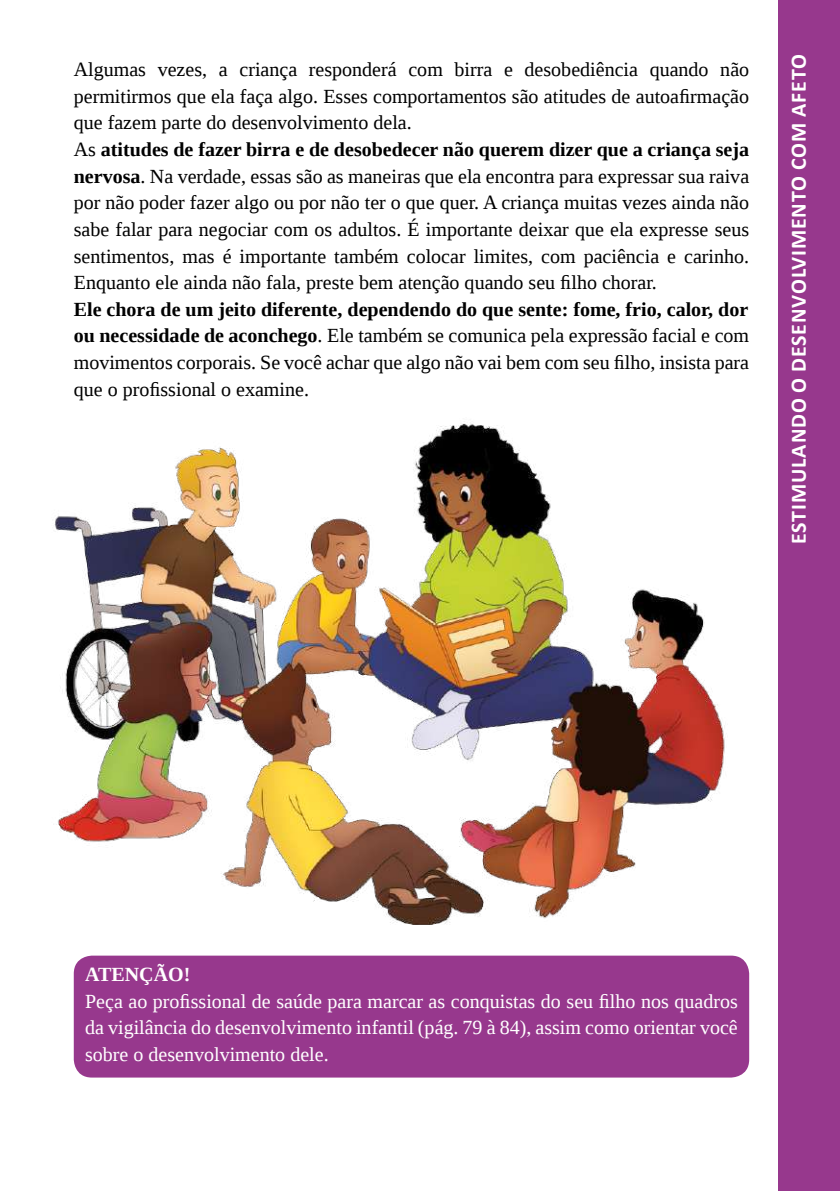
<style>
.page{position:relative;width:840px;height:1191px;background:#fff}
.page>*{position:absolute;margin:0;border:0;box-sizing:border-box;transform-origin:0 0}
.t1{font:700 22px "Calibri";letter-spacing:.04em;color:#fff}
.t2{font:20px/26.6px "Liberation Serif";color:#000}
.t3{font:20px/26.6px "Liberation Serif";color:#fff;text-align:justify}
.t4{font:700 20px "Liberation Serif";color:#fff}
.s1{font-weight:700}
</style>
<div class="page">
<div style="left:777px;top:0;width:62px;height:1191px;background:#97388d"></div>
<div style="left:74px;top:955px;width:674px;height:122px;background:#97388d;border-radius:18px"></div>
<img style="left:54px;top:423px;width:671px;height:502px">
<p class="t2" style="left:74px;top:56px;width:676px">Algumas vezes, a criança responderá com birra e desobediência quando não permitirmos que ela faça algo. Esses comportamentos são atitudes de autoafirmação que fazem parte do desenvolvimento dela.<br>As <span class="s1">atitudes de fazer birra e de desobedecer não querem dizer que a criança seja nervosa</span>. Na verdade, essas são as maneiras que ela encontra para expressar sua raiva por não poder fazer algo ou por não ter o que quer. A criança muitas vezes ainda não sabe falar para negociar com os adultos. É importante deixar que ela expresse seus sentimentos, mas é importante também colocar limites, com paciência e carinho.<br>Enquanto ele ainda não fala, preste bem atenção quando seu filho chorar.</p>
<p class="t2" style="left:74px;top:296px;width:676px;text-align:justify"><span class="s1">Ele chora de um jeito diferente, dependendo do que sente: fome, frio, calor, dor ou necessidade de aconchego</span>. Ele também se comunica pela expressão facial e com movimentos corporais. Se você achar que algo não vai bem com seu filho, insista para que o profissional o examine.</p>
<p class="t1" style="left:782px;top:544px;width:491px;rotate:-90deg">ESTIMULANDO O DESENVOLVIMENTO COM AFETO</p>
<p class="t4" style="left:85px;top:960px;width:107px">ATENÇÃO!</p>
<p class="t3" style="left:85px;top:987px;width:653px">Peça ao profissional de saúde para marcar as conquistas do seu filho nos quadros da vigilância do desenvolvimento infantil (pág. 79 à 84), assim como orientar você sobre o desenvolvimento dele.</p>
</div>
